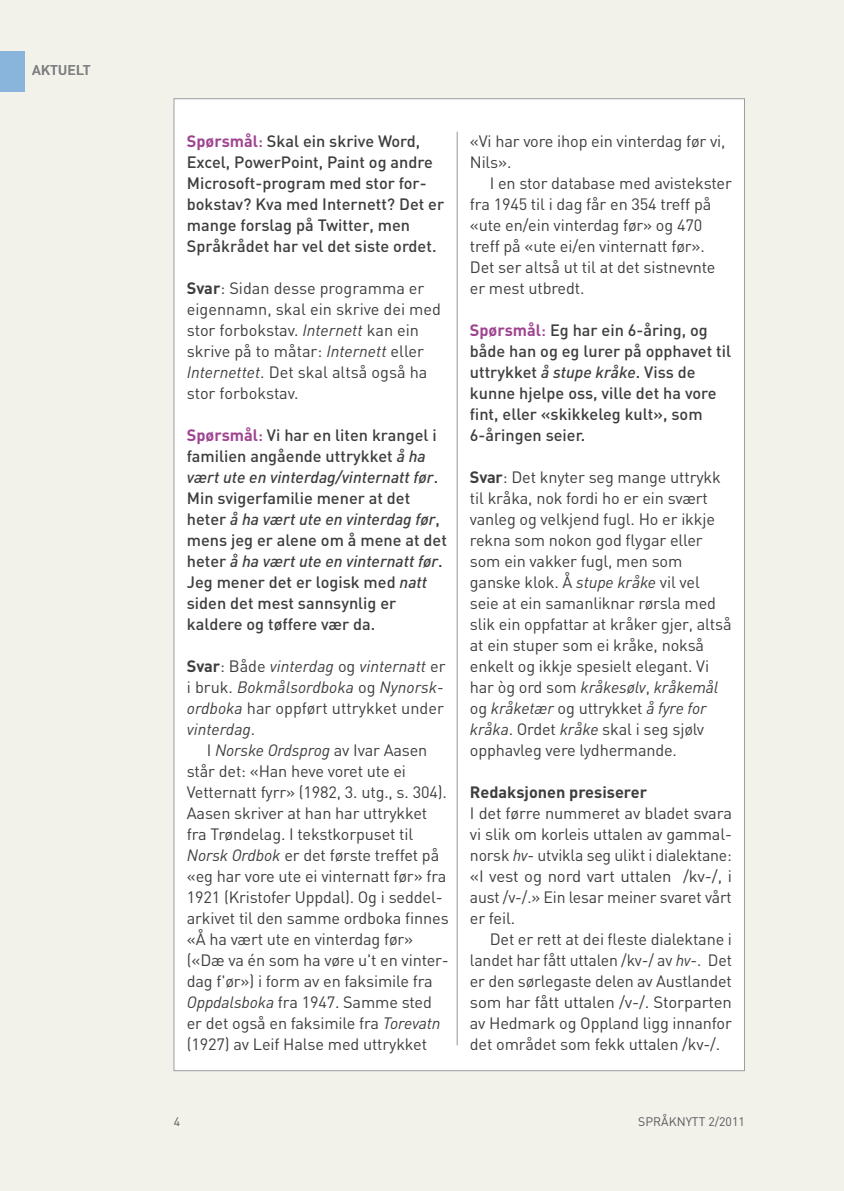
<style>
.page{position:relative;width:844px;height:1191px;background:#fff}
.page>*{position:absolute;margin:0;border:0;box-sizing:border-box;transform-origin:0 0}
.t1{font:16.28px/21px "DIN";letter-spacing:-.01em;color:#3e3e40}
.t2{font:500 16.28px/21px "DIN";color:#3e3e40}
.t3{font:700 16.28px "DIN";color:#3e3e40}
.t4{font:500 14px "DIN";color:#808183}
.t5{font:12.25px "DIN";color:#58585a}
.s1{font-weight:700;color:#9f4490}
.s2{color:#9f4490}
.s3{font-weight:700}
.s4{font-style:italic}
</style>
<div class="page">
<div style="left:0;top:0;width:843px;height:1191px;background:#f2f1ea"></div>
<div style="left:0;top:51px;width:25px;height:41px;background:#89b5dd"></div>
<div style="left:174px;top:99px;width:570px;height:971px;background:#fff"></div>
<hr style="left:457px;top:132px;width:1px;height:913px;background:#939597">
<p class="t4" style="left:32px;top:61px;width:60px">Aktuelt</p>
<p class="t2" style="left:187px;top:130px;width:259px"><span class="s1">Spørsmål</span><span class="s2">:</span> Skal ein skrive Word, Excel, PowerPoint, Paint og andre Microsoft-program med stor for&shy;bokstav? Kva med Internett? Det er mange forslag på Twitter, men Språkrådet har vel det siste ordet.</p>
<p class="t1" style="left:187px;top:277px;width:256px"><span class="s3">Svar</span>: Sidan desse programma er eigennamn, skal ein skrive dei med stor forbokstav. <span class="s4">Internett</span> kan ein skrive på to måtar: <span class="s4">Internett</span> eller<br><span class="s4">Internettet</span>. D et skal altså også ha stor forbokstav.</p>
<p class="t2" style="left:187px;top:424px;width:261px"><span class="s1">Spørsmål</span><span class="s2">:</span> Vi har en liten krangel i familien angående uttrykket <span class="s4">å ha vært ute en vinterdag/vinternatt før</span>.<br>Min svigerfamilie mener at det heter <span class="s4">å ha vært ute en vinterdag før</span>, mens jeg er alene om å mene at det heter <span class="s4">å ha vært ute en vinternatt før</span>.<br>Jeg mener det er logisk med <span class="s4">natt </span>siden det mest sannsynlig er kaldere og tøffere vær da.</p>
<p class="t1" style="left:187px;top:655px;width:263px"><span class="s3">Svar</span>: Både <span class="s4">vinterdag</span> og <span class="s4">vinternatt</span> er i bruk. <span class="s4">Bokmålsordboka</span> og <span class="s4">Nynorsk&shy;ordboka</span> har oppført uttrykket under <span class="s4">vinterdag</span>.<br>I <span class="s4">Norske Ordsprog</span> av I var Aasen står det: «Han heve voret ute ei Vetternatt fyrr» (1982, 3. utg., s. 304).<br>Aasen skriver at han har uttrykket fra Trøndelag. I tekstkorpuset til <span class="s4">Norsk Ordbok</span> er det første treffet på «eg har vore ute ei vinternatt før» fra 1921 (Kristofer Uppdal). Og i seddel&shy;arkivet til den samme ordboka finnes «Å ha vært ute en vinterdag før» («Dæ va én som ha vøre u't en vinter&shy;dag f'ør») i form av en faksimile fra <span class="s4">Oppdalsboka</span> fra 1947. Samme sted er det også en faksimile fra <span class="s4">Torevatn </span>(1927) av Leif Halse med uttrykket</p>
<p class="t1" style="left:470px;top:130px;width:263px">«Vi har vore ihop ein vinterdag før vi,<br>Nils».<br>I en stor database med avistekster fra 1945 til i dag får en 354 treff på «ute en/ein vinterdag før» og 470 treff på «ute ei/en vinternatt før».<br>Det ser altså ut til at det sistnevnte er mest utbredt.</p>
<p class="t2" style="left:470px;top:319px;width:263px"><span class="s1">Spørsmål</span><span class="s2">:</span> Eg har ein 6-åring, og både han og eg lurer på opphavet til uttrykket <span class="s4">å stupe kråke</span>. Viss de kunne hjelpe oss, ville det ha vore fint, eller «skikkeleg kult», som<br>6-åringen seier.</p>
<p class="t1" style="left:470px;top:466px;width:263px"><span class="s3">Svar</span>: Det knyter seg mange uttrykk til kråka, nok fordi ho er ein svært vanleg og velkjend fugl. Ho er ikkje rekna som nokon god flygar eller som ein vakker fugl, men som ganske klok. Å <span class="s4">stupe kråke</span> vil vel seie at ein samanliknar rørsla med slik ein oppfattar at kråker gjer, altså at ein stuper som ei kråke, nokså enkelt og ikkje spesielt elegant. Vi har òg ord som <span class="s4">kråkesølv</span>, <span class="s4">kråkemål </span>og <span class="s4">kråketær</span> og uttrykket <span class="s4">å fyre for kråka</span>. Ordet <span class="s4">kråke</span> skal i seg sjølv opphavleg vere lydhermande.</p>
<p class="t3" style="left:470px;top:781px;width:179px">Redaksjonen presiserer</p>
<p class="t1" style="left:470px;top:802px;width:263px">I det førre nummeret av bladet svara vi slik om korleis uttalen av gammal&shy;norsk <span class="s4">hv</span>- utvikla seg ulikt i dialektane: «I vest og nord vart uttalen /kv-/, i aust /v-/.» Ein lesar meiner svaret vårt er feil.<br>Det er rett at dei fleste dialektane i landet har fått uttalen /kv-/ av <span class="s4">hv</span>-. D et er den sørlegaste delen av Austlandet som har fått uttalen /v-/. Storparten av Hedmark og Oppland ligg innanfor det området som fekk uttalen /kv-/.</p>
<p class="t5" style="left:174px;top:1113px;width:8px">4</p>
<p class="t5" style="left:638px;top:1113px;width:108px">SPRÅKNYTT 2/2011</p>
</div>
